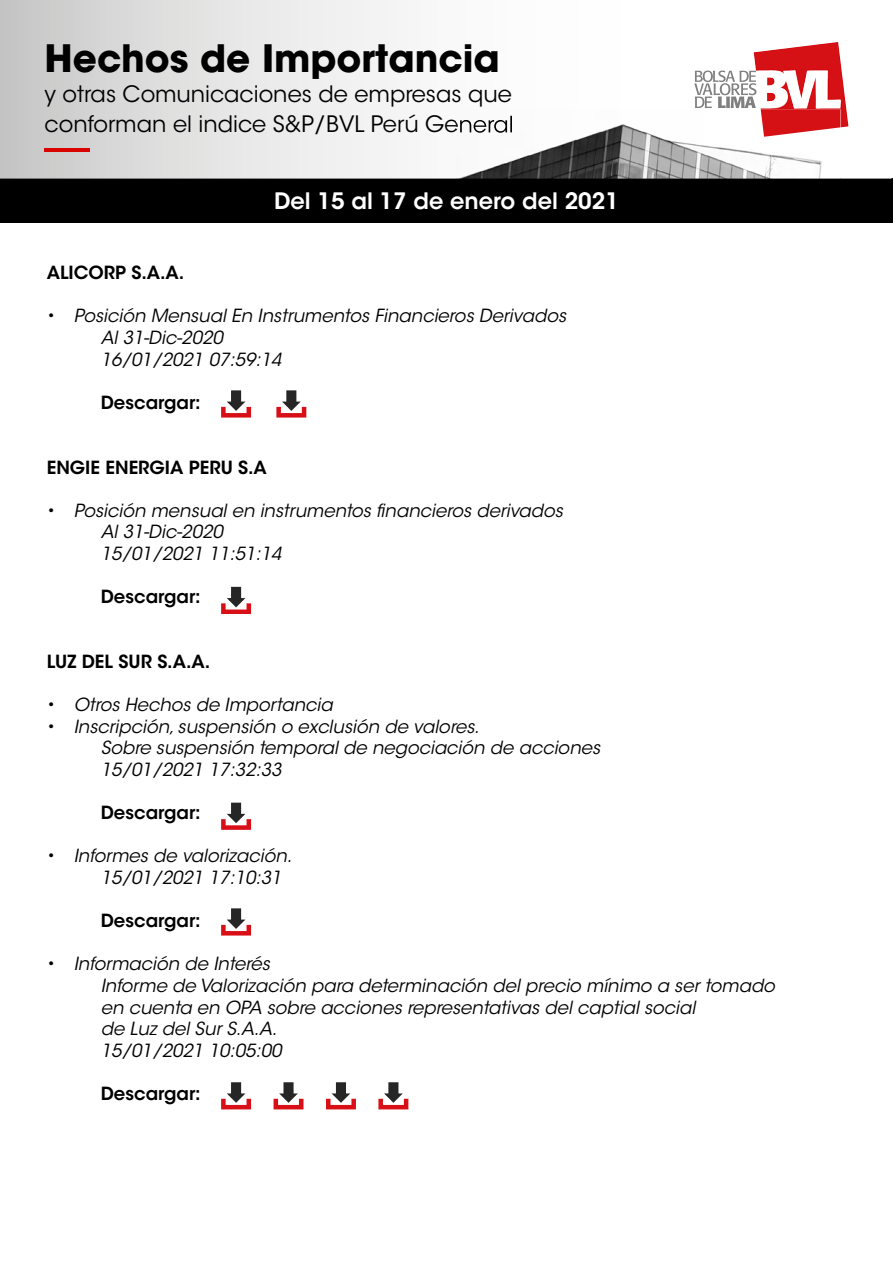
<style>
.page{position:relative;width:893px;height:1263px;background:#fff}
.page>*{position:absolute;margin:0;border:0;box-sizing:border-box;transform-origin:0 0}
.t1{font:700 37.5px "ITC Avant Garde Std";color:#000}
.t2{font:22.5px/30px "ITC Avant Garde Std";color:#000}
.t3{font:600 22.5px "ITC Avant Garde Std";color:#fff}
.t4{font:italic 18px/21.6px "ITC Avant Garde Std";color:#000}
.t5{font:600 18px "ITC Avant Garde Std";color:#000}
.s1{font-style:normal}
</style>
<div class="page">
<div style="left:0;top:179px;width:893px;height:44px;background:#000"></div>
<svg style="left:0;top:0;width:892px;height:179px"></svg>
<img style="left:754px;top:42px;width:94px;height:85px">
<svg style="left:694px;top:71px;width:62px;height:37px"></svg>
<img style="left:456px;top:109px;width:384px;height:70px">
<img style="left:456px;top:115px;width:56px;height:20px">
<img style="left:456px;top:116px;width:56px;height:17px">
<img style="left:761px;top:109px;width:79px;height:28px">
<hr style="left:45px;top:148px;width:45px;height:3px;background:#d90300">
<svg style="left:221px;top:390px;width:30px;height:28px"></svg>
<svg style="left:276px;top:390px;width:30px;height:28px"></svg>
<svg style="left:221px;top:587px;width:30px;height:27px"></svg>
<svg style="left:221px;top:803px;width:30px;height:27px"></svg>
<svg style="left:221px;top:908px;width:30px;height:27px"></svg>
<svg style="left:221px;top:1082px;width:30px;height:27px"></svg>
<svg style="left:274px;top:1082px;width:29px;height:27px"></svg>
<svg style="left:326px;top:1082px;width:30px;height:27px"></svg>
<svg style="left:378px;top:1082px;width:30px;height:27px"></svg>
<h1 class="t1" style="left:45px;top:34px;width:457px">Hechos de Importancia</h1>
<p class="t2" style="left:45px;top:80px;width:470px">y otras Comunicaciones de empresas que conforman el indice S&amp;P/BVL Perú General</p>
<p class="t3" style="left:274px;top:187px;width:346px">Del 15 al 17 de enero del 2021</p>
<p class="t5" style="left:47px;top:261px;width:139px">ALICORP S.A.A.</p>
<p class="t4" style="left:101px;top:305px;width:467px;text-indent:-54px"><span class="s1">•</span> Posición Mensual En Instrumentos Financieros Derivados<br>Al 31-Dic-2020<br>16/01/2021 07:59:14</p>
<p class="t5" style="left:101px;top:391px;width:102px">Descargar:</p>
<p class="t5" style="left:47px;top:455px;width:222px">ENGIE ENERGIA PERU S.A</p>
<p class="t4" style="left:101px;top:500px;width:464px;text-indent:-54px"><span class="s1">•</span> Posición mensual en instrumentos financieros derivados<br>Al 31-Dic-2020<br>15/01/2021 11:51:14</p>
<p class="t5" style="left:101px;top:585px;width:102px">Descargar:</p>
<p class="t5" style="left:47px;top:650px;width:165px">LUZ DEL SUR S.A.A.</p>
<p class="t4" style="left:47px;top:694px;width:287px"><span class="s1">•</span> Otros Hechos de Importancia</p>
<p class="t4" style="left:101px;top:716px;width:501px;text-indent:-54px"><span class="s1">•</span> Inscripción, suspensión o exclusión de valores.<br>Sobre suspensión temporal de negociación de acciones<br>15/01/2021 17:32:33</p>
<p class="t5" style="left:101px;top:801px;width:102px">Descargar:</p>
<p class="t4" style="left:101px;top:845px;width:193px;text-indent:-54px"><span class="s1">•</span> Informes de valorización.<br>15/01/2021 17:10:31</p>
<p class="t5" style="left:101px;top:909px;width:102px">Descargar:</p>
<p class="t4" style="left:101px;top:953px;width:676px;text-indent:-54px"><span class="s1">•</span> Información de Interés<br>Informe de Valorización para determinación del precio mínimo a ser tomado en cuenta en OPA sobre acciones representativas del captial social<br>de Luz del Sur S.A.A.<br>15/01/2021 10:05:00</p>
<p class="t5" style="left:101px;top:1082px;width:102px">Descargar:</p>
</div>
